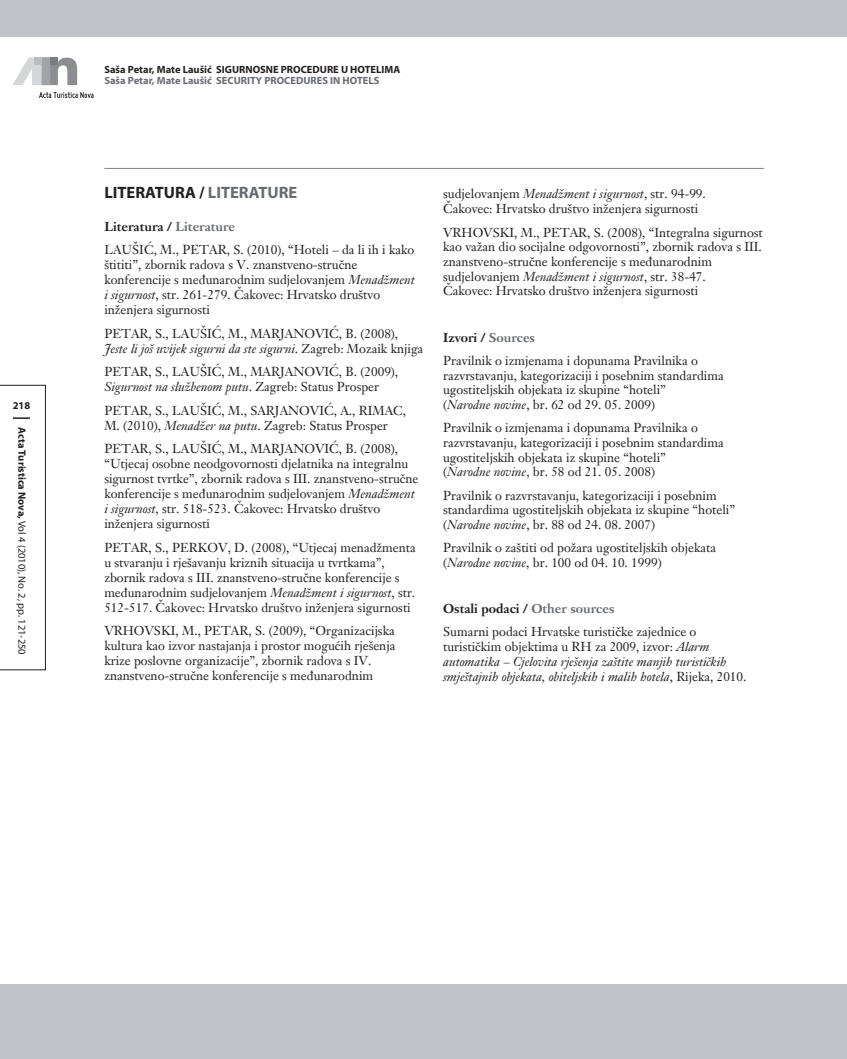
<style>
.page{position:relative;width:847px;height:1059px;background:#fff}
.page>*{position:absolute;margin:0;border:0;box-sizing:border-box;transform-origin:0 0}
.t1{font:700 16.5px "Myriad Pro";color:#231f20}
.t2{font:12.75px/15px "Janson HR";color:#231f20}
.t3{font:italic 12.75px/14.7px "Janson HR";color:#231f20}
.t4{font:700 10.5px "Myriad Pro";color:#231f20}
.t5{font:700 10.5px "Myriad Pro";color:#696b73}
.t6{font:10.5px "Myriad Pro";color:#231f20}
.s1{font-weight:700}
.s2{color:#696b73}
.s3{font-weight:700;color:#696b73}
.s4{font-style:italic}
.s5{font-style:normal}
</style>
<div class="page">
<div style="left:0;top:0;width:846px;height:36px;background:#c2c3c8"></div>
<div style="left:0;top:984px;width:846px;height:75px;background:#c2c3c8"></div>
<svg style="left:39px;top:92px;width:54px;height:6px"></svg>
<svg style="left:13px;top:57px;width:64px;height:28px"></svg>
<div style="left:35px;top:57px;width:7px;height:8px;background:#bcbdc0"></div>
<svg style="left:0;top:385px;width:46px;height:285px"></svg>
<hr style="left:104px;top:168px;width:659px;height:1px;background:#808285">
<p class="t4" style="left:13px;top:402px;width:19px">218</p>
<p class="t6" style="left:26px;top:427px;width:229px;rotate:90deg"><span class="s1">Acta Turistica Nova,</span> Vol 4 (2010), No. 2, pp. 121-250</p>
<p class="t4" style="left:104px;top:65px;width:297px">Saša Petar, Mate Laušić SIGURNOSNE PROCEDURE U HOTELIMA</p>
<p class="t5" style="left:104px;top:76px;width:276px">Saša Petar, Mate Laušić SECURITY PROCEDURES IN HOTELS</p>
<p class="t1" style="left:104px;top:186px;width:194px">LITERATURA / <span class="s2">LITERATURE</span></p>
<p class="t2" style="left:104px;top:214px;width:311px;line-height:23.5px"><span class="s1">Literatura /</span> <span class="s3">Literature<br></span>LAUŠIć, M., PETAR, S. (2010), “Hoteli – da li ih i kako</p>
<p class="t2" style="left:104px;top:257px;width:312px">štititi”, zbornik radova s V. znanstveno-stručne konferencije s međunarodnim sudjelovanjem <span class="s4">Menadžment i sigurnost</span>, str. 261-279. Čakovec: Hrvatsko društvo inženjera sigurnosti</p>
<p class="t2" style="left:104px;top:326px;width:320px">PETAR, S., LAUŠIć, M., MARJANOVIć, B. (2008),<br><span class="s4">Jeste li još uvijek sigurni da ste sigurni</span>. Zagreb: Mozaik knjiga</p>
<p class="t2" style="left:104px;top:364px;width:295px">PETAR, S., LAUŠIć, M., MARJANOVIć, B. (2009),<br><span class="s4">Sigurnost na službenom putu</span>. Zagreb: Status Prosper</p>
<p class="t2" style="left:104px;top:403px;width:303px">PETAR, S., LAUŠIć, M., SARJANOVIć, A., RIMAC,<br>M. (2010), <span class="s4">Menadžer na putu</span>. Zagreb: Status Prosper</p>
<p class="t2" style="left:104px;top:441px;width:315px">PETAR, S., LAUŠIć, M., MARJANOVIć, B. (2008), “Utjecaj osobne neodgovornosti djelatnika na integralnu sigurnost tvrtke”, zbornik radova s III. znanstveno-stručne konferencije s međunarodnim sudjelovanjem <span class="s4">Menadžment i sigurnost</span>, str. 518-523. Čakovec: Hrvatsko društvo inženjera sigurnosti</p>
<p class="t2" style="left:104px;top:540px;width:313px">PETAR, S., PERKOV, D. (2008), “Utjecaj menadžmenta u stvaranju i rješavanju kriznih situacija u tvrtkama”, zbornik radova s III. znanstveno-stručne konferencije s međunarodnim sudjelovanjem <span class="s4">Menadžment i sigurnost</span>, str.<br>512-517. Čakovec: Hrvatsko društvo inženjera sigurnosti</p>
<p class="t2" style="left:104px;top:623px;width:292px">VRHOVSKI, M., PETAR, S. (2009), “Organizacijska kultura kao izvor nastajanja i prostor mogućih rješenja krize poslovne organizacije”, zbornik radova s IV. znanstveno-stručne konferencije s međunarodnim</p>
<p class="t2" style="left:443px;top:186px;width:264px">sudjelovanjem <span class="s4">Menadžment i sigurnost</span>, str. 94-99.<br>Čakovec: Hrvatsko društvo inženjera sigurnosti</p>
<p class="t2" style="left:443px;top:225px;width:321px">VRHOVSKI, M., PETAR, S. (2008), “Integralna sigurnost kao važan dio socijalne odgovornosti”, zbornik radova s III. znanstveno-stručne konferencije s međunarodnim sudjelovanjem <span class="s4">Menadžment i sigurnost</span>, str. 38-47.<br>Čakovec: Hrvatsko društvo inženjera sigurnosti</p>
<p class="t2" style="left:443px;top:326px;width:256px;line-height:23.2px"><span class="s1">Izvori /</span> <span class="s3">Sources<br></span>Pravilnik o izmjenama i dopunama Pravilnika o</p>
<p class="t2" style="left:443px;top:368px;width:282px">razvrstavanju, kategorizaciji i posebnim standardima ugostiteljskih objekata iz skupine “hoteli”<br>(<span class="s4">Narodne novine</span>, br. 62 od 29. 05. 2009)</p>
<p class="t2" style="left:443px;top:420px;width:282px">Pravilnik o izmjenama i dopunama Pravilnika o razvrstavanju, kategorizaciji i posebnim standardima ugostiteljskih objekata iz skupine “hoteli”<br>(<span class="s4">Narodne novine</span>, br. 58 od 21. 05. 2008)</p>
<p class="t2" style="left:443px;top:488px;width:293px">Pravilnik o razvrstavanju, kategorizaciji i posebnim standardima ugostiteljskih objekata iz skupine “hoteli” (<span class="s4">Narodne novine</span>, br. 88 od 24. 08. 2007)</p>
<p class="t2" style="left:443px;top:540px;width:274px">Pravilnik o zaštiti od požara ugostiteljskih objekata (<span class="s4">Narodne novine</span>, br. 100 od 04. 10. 1999)</p>
<p class="t2" style="left:443px;top:597px;width:255px;line-height:23.2px"><span class="s1">Ostali podaci /</span> <span class="s3">Other sources<br></span>Sumarni podaci Hrvatske turističke zajednice o</p>
<p class="t3" style="left:443px;top:639px;width:305px"><span class="s5">turističkim objektima u RH za 2009, izvor:</span> Alarm automatika – Cjelovita rješenja zaštite manjih turističkih smještajnih objekata, obiteljskih i malih hotela<span class="s5">, Rijeka, 2010.</span></p>
</div>
